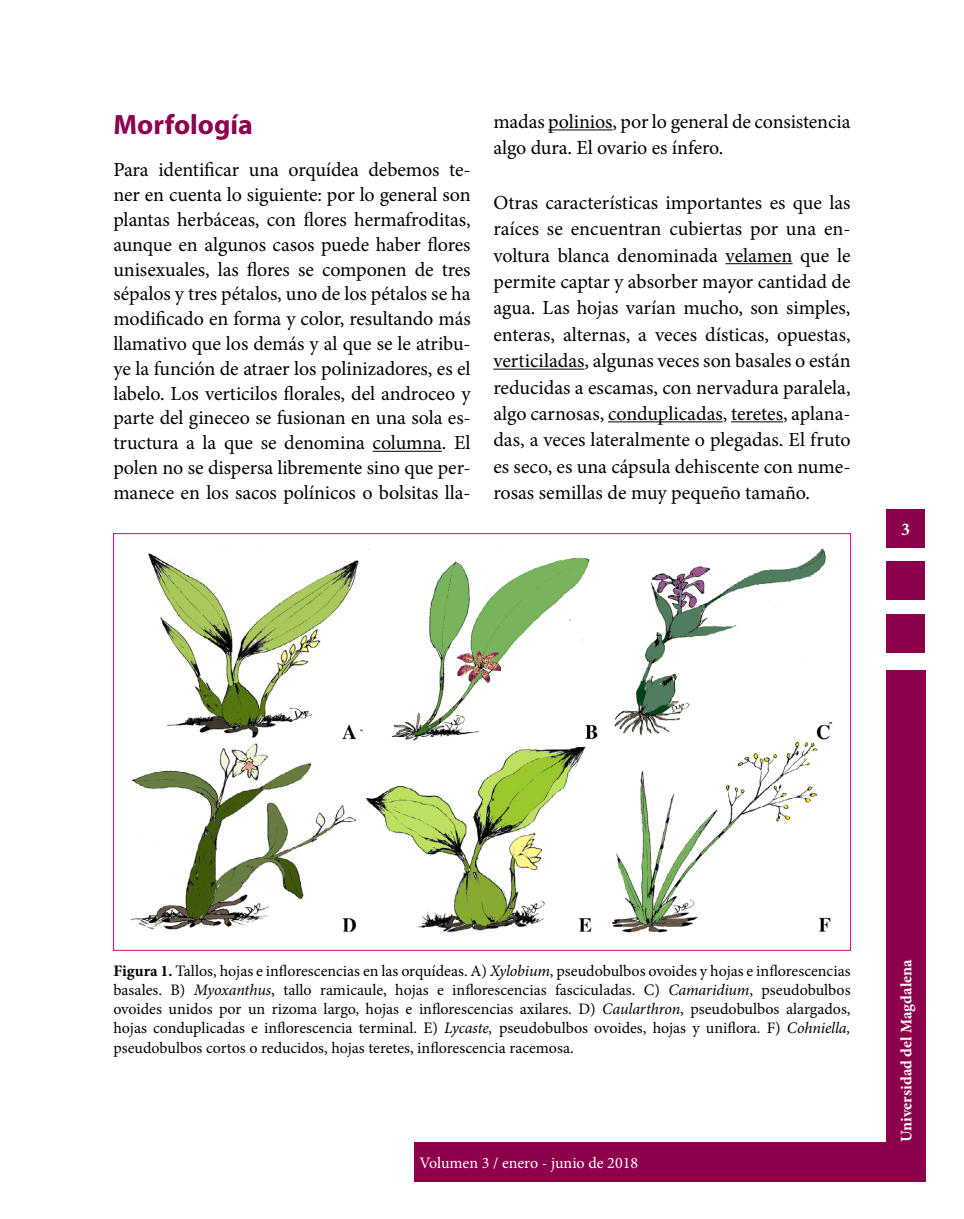
<style>
.page{position:relative;width:964px;height:1219px;background:#fff}
.page>*{position:absolute;margin:0;border:0;box-sizing:border-box;transform-origin:0 0}
.Sub_Titulos{font:700 28px "Myriad Pro";color:#8d004c}
.Cuerpo_de_Texto{font:20px/24.8px "Minion Pro";letter-spacing:-.005em;color:#000;text-align:justify}
.t1{font:700 18px "Minion Pro";color:#fff}
.Figuras{font:16px/19.2px "Minion Pro";color:#000;text-align:justify}
.t2{font:16px "Minion Pro";color:#fff}
.t3{font:700 16px "Minion Pro";color:#fff}
.s1{font-weight:700}
.s2{font-style:italic}
</style>
<div class="page">
<div style="left:886px;top:670px;width:40px;height:511px;background:#8d004c"></div>
<div style="left:414px;top:1142px;width:512px;height:39px;background:#8d004c"></div>
<div style="left:886px;top:614px;width:39px;height:39px;background:#8d004c"></div>
<div style="left:886px;top:562px;width:39px;height:38px;background:#8d004c"></div>
<div style="left:886px;top:509px;width:39px;height:38px;background:#8d004c"></div>
<hr style="left:373px;top:451px;width:69px;height:1px;background:#000">
<hr style="left:548px;top:129px;width:64px;height:1px;background:#000">
<hr style="left:725px;top:263px;width:67px;height:1px;background:#000">
<hr style="left:493px;top:369px;width:92px;height:1px;background:#000">
<hr style="left:608px;top:421px;width:115px;height:1px;background:#000">
<hr style="left:731px;top:421px;width:52px;height:1px;background:#000">
<img style="left:130px;top:549px;width:703px;height:384px">
<p class="Sub_Titulos" style="left:113px;top:107px;width:141px">Morfología</p>
<p class="Cuerpo_de_Texto" style="left:113px;top:158px;width:359px">Para identificar una orquídea debemos te&shy;ner en cuenta lo siguiente: por lo general son plantas herbáceas, con flores hermafroditas, aunque en algunos casos puede haber flores unisexuales, las flores se componen de tres sépalos y tres pétalos, uno de los pétalos se ha modificado en forma y color, resultando más llamativo que los demás y al que se le atribu&shy;ye la función de atraer los polinizadores, es el labelo. Los verticilos florales, del androceo y parte del gineceo se fusionan en una sola es&shy;tructura a la que se denomina columna. El polen no se dispersa libremente sino que per&shy;manece en los sacos polínicos o bolsitas lla-</p>
<p class="Cuerpo_de_Texto" style="left:493px;top:108px;width:359px;line-height:26.4px">madas polinios, por lo general de consistencia algo dura. El ovario es ínfero.</p>
<p class="Cuerpo_de_Texto" style="left:493px;top:189px;width:359px;line-height:26.4px">Otras características importantes es que las raíces se encuentran cubiertas por una en&shy;voltura blanca denominada velamen que le permite captar y absorber mayor cantidad de agua. Las hojas varían mucho, son simples, enteras, alternas, a veces dísticas, opuestas, verticiladas, algunas veces son basales o están reducidas a escamas, con nervadura paralela, algo carnosas, conduplicadas, teretes, aplana&shy;das, a veces lateralmente o plegadas. El fruto es seco, es una cápsula dehiscente con nume&shy;rosas semillas de muy pequeño tamaño.</p>
<p class="t1" style="left:901px;top:516px;width:10px">3</p>
<p class="Figuras" style="left:113px;top:961px;width:739px"><span class="s1">Figura 1.</span> Tallos, hojas e inflorescencias en las orquídeas. A) <span class="s2">Xylobium</span>, pseudobulbos ovoides y hojas e inflorescencias basales. B) <span class="s2">Myoxanthus</span>, tallo ramicaule, hojas e inflorescencias fasciculadas. C) <span class="s2">Camaridium</span>, pseudobulbos ovoides unidos por un rizoma largo, hojas e inflorescencias axilares. D) <span class="s2">Caularthron</span>, pseudobulbos alargados, hojas conduplicadas e inflorescencia terminal. E) <span class="s2">Lycaste,</span> pseudobulbos ovoides, hojas y uniflora. F) <span class="s2">Cohniella, </span>pseudobulbos cortos o reducidos, hojas teretes, inflorescencia racemosa.</p>
<p class="t2" style="left:419px;top:1152px;width:220px">Volumen 3 / enero - junio de 2018</p>
<p class="t3" style="left:895px;top:1142px;width:184px;rotate:-90deg">Universidad del Magdalena</p>
</div>
